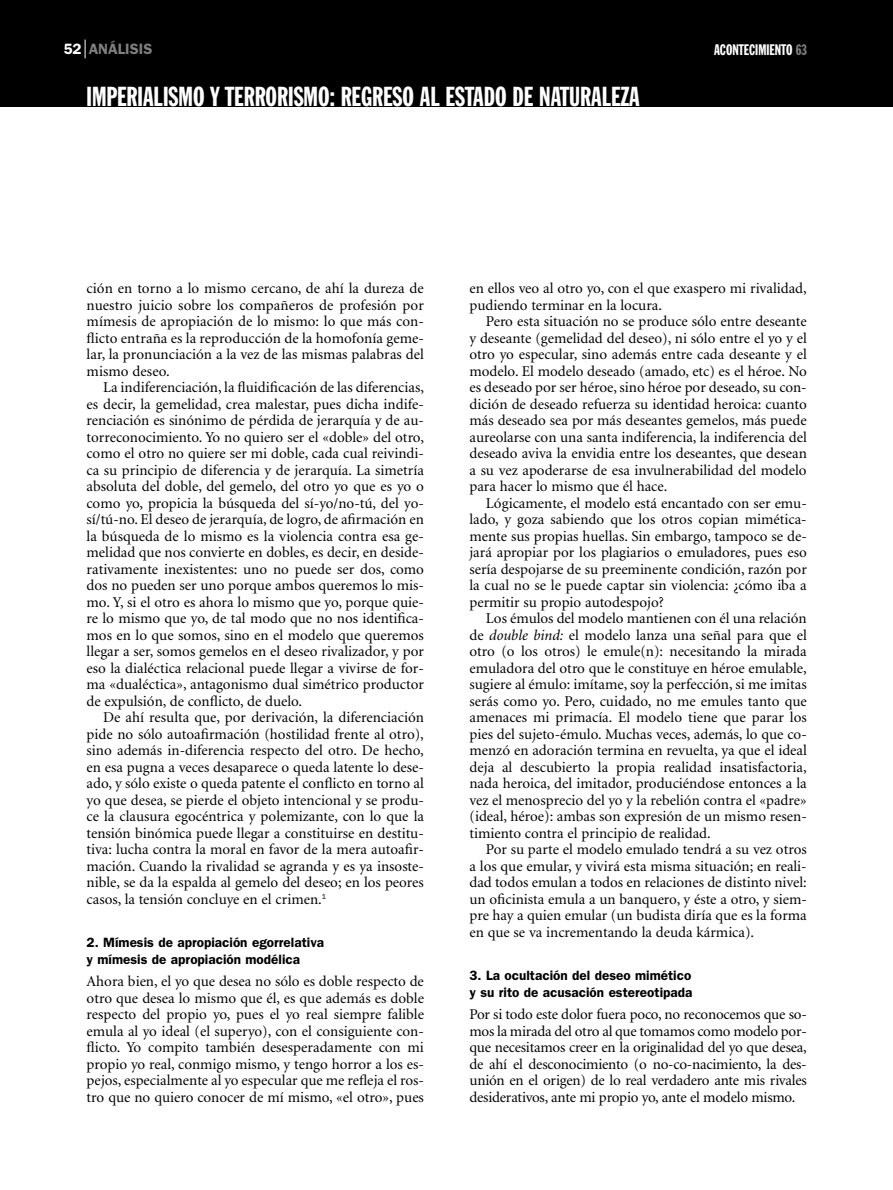
<style>
.page{position:relative;width:893px;height:1190px;background:#fff}
.page>*{position:absolute;margin:0;border:0;box-sizing:border-box;transform-origin:0 0}
.t1{font:27px "Franklin Gothic Extra Cond";color:#fff}
.t2{font:15px/16.5px "Minion";color:#000;text-align:justify}
.t3{font:15px "Franklin Gothic Extra Cond";color:#fff}
.t4{font:600 15px "Franklin Gothic";color:#808080}
.t5{font:600 15px "Franklin Gothic";color:#fff}
.t6{font:600 13.5px/16.5px "Franklin Gothic";color:#000}
.s1{color:#808080}
.s2{font-style:italic}
</style>
<div class="page">
<div style="left:0;top:0;width:892px;height:106px;background:#000"></div>
<svg style="left:85px;top:40px;width:1px;height:18px"></svg>
<p class="t4" style="left:89px;top:44px;width:65px">ANÁLISIS</p>
<p class="t3" style="left:714px;top:44px;width:94px">ACONTECIMIENTO <span class="s1">63</span></p>
<h1 class="t1" style="left:87px;top:87px;width:554px">IMPERIALISMO Y TERRORISMO: REGRESO AL ESTADO DE NATURALEZA</h1>
<p class="t5" style="left:63px;top:44px;width:19px">52</p>
<p class="t2" style="left:87px;top:281px;width:339px">ción en torno a lo mismo cercano, de ahí la dureza de nuestro juicio sobre los compañeros de profesión por mímesis de apropiación de lo mismo: lo que más con&shy;flicto entraña es la reproducción de la homofonía geme&shy;lar, la pronunciación a la vez de las mismas palabras del mismo deseo.</p>
<p class="t2" style="left:87px;top:380px;width:339px;text-indent:16px">La indiferenciación, la fluidificación de las diferencias, es decir, la gemelidad, crea malestar, pues dicha indife&shy;renciación es sinónimo de pérdida de jerarquía y de au&shy;torreconocimiento. Yo no quiero ser el «doble» del otro, como el otro no quiere ser mi doble, cada cual reivindi&shy;ca su principio de diferencia y de jerarquía. La simetría absoluta del doble, del gemelo, del otro yo que es yo o como yo, propicia la búsqueda del sí-yo/no-tú, del yo&shy;sí/tú-no. El deseo de jerarquía, de logro, de afirmación en la búsqueda de lo mismo es la violencia contra esa ge&shy;melidad que nos convierte en dobles, es decir, en deside&shy;rativamente inexistentes: uno no puede ser dos, como dos no pueden ser uno porque ambos queremos lo mis&shy;mo. Y, si el otro es ahora lo mismo que yo, porque quie&shy;re lo mismo que yo, de tal modo que no nos identifica&shy;mos en lo que somos, sino en el modelo que queremos llegar a ser, somos gemelos en el deseo rivalizador, y por eso la dialéctica relacional puede llegar a vivirse de for&shy;ma «dualéctica», antagonismo dual simétrico productor de expulsión, de conflicto, de duelo.</p>
<p class="t2" style="left:87px;top:710px;width:339px;text-indent:16px">De ahí resulta que, por derivación, la diferenciación pide no sólo autoafirmación (hostilidad frente al otro), sino además in-diferencia respecto del otro. De hecho, en esa pugna a veces desaparece o queda latente lo dese&shy;ado, y sólo existe o queda patente el conflicto en torno al yo que desea, se pierde el objeto intencional y se produ&shy;ce la clausura egocéntrica y polemizante, con lo que la tensión binómica puede llegar a constituirse en destitu&shy;tiva: lucha contra la moral en favor de la mera autoafir&shy;mación. Cuando la rivalidad se agranda y es ya insoste&shy;nible, se da la espalda al gemelo del deseo; en los peores casos, la tensión concluye en el crimen.<sup>1</sup></p>
<p class="t6" style="left:87px;top:935px;width:239px">2. Mímesis de apropiación egorrelativa y mímesis de apropiación modélica</p>
<p class="t2" style="left:87px;top:974px;width:339px">Ahora bien, el yo que desea no sólo es doble respecto de otro que desea lo mismo que él, es que además es doble respecto del propio yo, pues el yo real siempre falible emula al yo ideal (el superyo), con el consiguiente con&shy;flicto. Yo compito también desesperadamente con mi propio yo real, conmigo mismo, y tengo horror a los es&shy;pejos, especialmente al yo especular que me refleja el ros&shy;tro que no quiero conocer de mí mismo, «el otro», pues</p>
<p class="t2" style="left:469px;top:281px;width:339px">en ellos veo al otro yo, con el que exaspero mi rivalidad, pudiendo terminar en la locura.</p>
<p class="t2" style="left:469px;top:314px;width:339px;text-indent:16px">Pero esta situación no se produce sólo entre deseante y deseante (gemelidad del deseo), ni sólo entre el yo y el otro yo especular, sino además entre cada deseante y el modelo. El modelo deseado (amado, etc) es el héroe. No es deseado por ser héroe, sino héroe por deseado, su con&shy;dición de deseado refuerza su identidad heroica: cuanto más deseado sea por más deseantes gemelos, más puede aureolarse con una santa indiferencia, la indiferencia del deseado aviva la envidia entre los deseantes, que desean a su vez apoderarse de esa invulnerabilidad del modelo para hacer lo mismo que él hace.</p>
<p class="t2" style="left:469px;top:496px;width:339px;text-indent:16px">Lógicamente, el modelo está encantado con ser emu&shy;lado, y goza sabiendo que los otros copian mimética&shy;mente sus propias huellas. Sin embargo, tampoco se de&shy;jará apropiar por los plagiarios o emuladores, pues eso sería despojarse de su preeminente condición, razón por la cual no se le puede captar sin violencia: ¿cómo iba a permitir su propio autodespojo?</p>
<p class="t2" style="left:469px;top:611px;width:339px;text-indent:17px">Los émulos del modelo mantienen con él una relación de <span class="s2">double bind:</span> el modelo lanza una señal para que el otro (o los otros) le emule(n): necesitando la mirada emuladora del otro que le constituye en héroe emulable, sugiere al émulo: imítame, soy la perfección, si me imitas serás como yo. Pero, cuidado, no me emules tanto que amenaces mi primacía. El modelo tiene que parar los pies del sujeto-émulo. Muchas veces, además, lo que co&shy;menzó en adoración termina en revuelta, ya que el ideal deja al descubierto la propia realidad insatisfactoria, nada heroica, del imitador, produciéndose entonces a la vez el menosprecio del yo y la rebelión contra el «padre» (ideal, héroe): ambas son expresión de un mismo resen&shy;timiento contra el principio de realidad.</p>
<p class="t2" style="left:469px;top:842px;width:339px;text-indent:16px">Por su parte el modelo emulado tendrá a su vez otros a los que emular, y vivirá esta misma situación; en reali&shy;dad todos emulan a todos en relaciones de distinto nivel: un oficinista emula a un banquero, y éste a otro, y siem&shy;pre hay a quien emular (un budista diría que es la forma en que se va incrementando la deuda kármica).</p>
<p class="t6" style="left:469px;top:968px;width:224px">3. La ocultación del deseo mimético y su rito de acusación estereotipada</p>
<p class="t2" style="left:469px;top:1007px;width:339px">Por si todo este dolor fuera poco, no reconocemos que so&shy;mos la mirada del otro al que tomamos como modelo por&shy;que necesitamos creer en la originalidad del yo que desea, de ahí el desconocimiento (o no-co-nacimiento, la des&shy;unión en el origen) de lo real verdadero ante mis rivales desiderativos, ante mi propio yo, ante el modelo mismo.</p>
</div>
